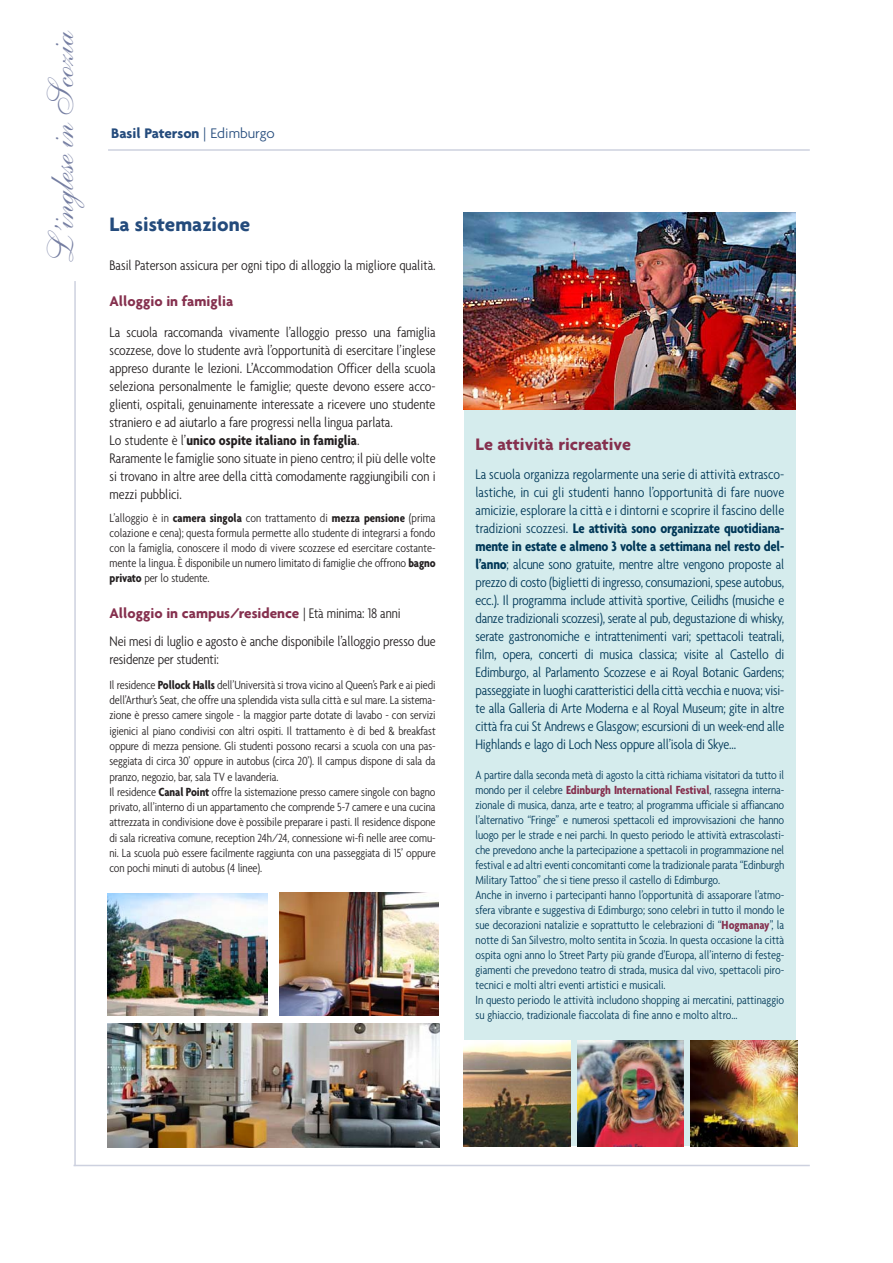
<style>
.page{position:relative;width:893px;height:1263px;background:#fff}
.page>*{position:absolute;margin:0;border:0;box-sizing:border-box;transform-origin:0 0}
.t1{font:36px "Shelley Allegro Script";color:#747da1}
.t2{font:700 21px "Agenda";color:#244b7c}
.t3{font:700 18px "Agenda";color:#85304e}
.t4{font:300 condensed 15px/18px "Agenda";letter-spacing:-.015em;color:#003757;text-align:justify}
.t5{font:300 condensed 15px/18px "Agenda";letter-spacing:-.005em;color:#231f20}
.t6{font:700 15px "Agenda";color:#244b7c}
.t7{font:700 15px "Agenda";color:#85304e}
.t8{font:300 condensed 12.75px/15.3px "Agenda";letter-spacing:-.01em;color:#231f20;text-align:justify}
.t9{font:300 condensed 12.75px/15px "Agenda";letter-spacing:-.01em;color:#003757}
.s1{font-weight:300}
.s2{font-weight:700}
.s3{font-weight:700;font-stretch:normal;color:#85304e}
.s4{font-weight:700;color:#85304e}
</style>
<div class="page">
<hr style="left:108px;top:149px;width:701px;height:2px;background:#cdd1df">
<hr style="left:74px;top:1165px;width:735px;height:1px;background:#cdd1df">
<hr style="left:74px;top:281px;width:2px;height:885px;background:#cdd1df">
<div style="left:464px;top:214px;width:331px;height:931px;background:#d5eced"></div>
<img style="left:577px;top:1040px;width:106px;height:107px">
<img style="left:464px;top:213px;width:331px;height:197px">
<img style="left:690px;top:1040px;width:107px;height:107px">
<img style="left:279px;top:893px;width:160px;height:123px">
<img style="left:108px;top:1024px;width:331px;height:123px">
<img style="left:108px;top:893px;width:159px;height:123px">
<img style="left:464px;top:1040px;width:106px;height:107px">
<h1 class="t1" style="left:52px;top:268px;width:239px;rotate:-90deg">L ’inglesein Scozia</h1>
<p class="t6" style="left:111px;top:128px;width:165px">Basil Paterson <span class="s1">| Edimburgo</span></p>
<h2 class="t2" style="left:109px;top:216px;width:142px">La sistemazione</h2>
<p class="t5" style="left:109px;top:257px;width:327px">Basil Paterson assicura per ogni tipo di alloggio la migliore qualità.</p>
<p class="t7" style="left:109px;top:295px;width:125px">Alloggio in famiglia</p>
<p class="t5" style="left:109px;top:324px;width:327px">La scuola raccomanda vivamente l’alloggio presso una famiglia scozzese, dove lo studente avrà l’opportunità di esercitare l’inglese appreso durante le lezioni. L’Accommodation Officer della scuola seleziona personalmente le famiglie; queste devono essere acco&shy;glienti, ospitali, genuinamente interessate a ricevere uno studente straniero e ad aiutarlo a fare progressi nella lingua parlata.<br>Lo studente è l’<span class="s2">unico ospite italiano in famiglia</span>.<br>Raramente le famiglie sono situate in pieno centro; il più delle volte si trovano in altre aree della città comodamente raggiungibili con i mezzi pubblici.</p>
<p class="t8" style="left:109px;top:512px;width:327px">L’alloggio è in <span class="s2">camera singola</span> con trattamento di <span class="s2">mezza pensione</span> (prima colazione e cena); questa formula permette allo studente di integrarsi a fondo con la famiglia, conoscere il modo di vivere scozzese ed esercitare costante&shy;mente la lingua. È disponibile un numero limitato di famiglie che offrono <span class="s2">bagno privato</span> per lo studente.</p>
<p class="t5" style="left:109px;top:601px;width:327px;line-height:27.8px"><span class="s3">Alloggio in campus/residence</span> | Età minima: 18 anni<br>Nei mesi di luglio e agosto è anche disponibile l’alloggio presso due</p>
<p class="t5" style="left:109px;top:651px;width:111px">residenze per studenti:</p>
<p class="t8" style="left:109px;top:678px;width:327px;text-align:left">Il residence <span class="s2">Pollock Halls</span> dell’Università si trova vicino al Queen’s Park e ai piedi dell’Arthur’s Seat, che offre una splendida vista sulla città e sul mare. La sistema&shy;zione è presso camere singole - la maggior parte dotate di lavabo - con servizi igienici al piano condivisi con altri ospiti. Il trattamento è di bed &amp; breakfast oppure di mezza pensione. Gli studenti possono recarsi a scuola con una pas&shy;seggiata di circa 30’ oppure in autobus (circa 20’). Il campus dispone di sala da pranzo, negozio, bar, sala TV e lavanderia.<br>Il residence <span class="s2">Canal Point</span> offre la sistemazione presso camere singole con bagno privato, all’interno di un appartamento che comprende 5-7 camere e una cucina attrezzata in condivisione dove è possibile preparare i pasti. Il residence dispone di sala ricreativa comune, reception 24h/24, connessione wi-fi nelle aree comu&shy;ni. La scuola può essere facilmente raggiunta con una passeggiata di 15’ oppure con pochi minuti di autobus (4 linee).</p>
<h3 class="t3" style="left:475px;top:438px;width:157px">Le attività ricreative</h3>
<p class="t4" style="left:475px;top:466px;width:310px">La scuola organizza regolarmente una serie di attività extrasco&shy;lastiche, in cui gli studenti hanno l’opportunità di fare nuove amicizie, esplorare la città e i dintorni e scoprire il fascino delle tradizioni scozzesi. <span class="s2">Le attività sono organizzate quotidiana&shy;mente in estate e almeno 3 volte a settimana nel resto del&shy;l’anno</span>; alcune sono gratuite, mentre altre vengono proposte al prezzo di costo (biglietti di ingresso, consumazioni, spese autobus, ecc.). Il programma include attività sportive, Ceilidhs (musiche e danze tradizionali scozzesi), serate al pub, degustazione di whisky, serate gastronomiche e intrattenimenti vari; spettacoli teatrali, film, opera, concerti di musica classica; visite al Castello di Edimburgo, al Parlamento Scozzese e ai Royal Botanic Gardens; passeggiate in luoghi caratteristici della città vecchia e nuova; visi&shy;te alla Galleria di Arte Moderna e al Royal Museum; gite in altre città fra cui St Andrews e Glasgow; escursioni di un week-end alle Highlands e lago di Loch Ness oppure all’isola di Skye...</p>
<p class="t9" style="left:475px;top:768px;width:310px">A partire dalla seconda metà di agosto la città richiama visitatori da tutto il mondo per il celebre <span class="s4">Edinburgh International Festival</span>, rassegna interna&shy;zionale di musica, danza, arte e teatro; al programma ufficiale si affiancano l’alternativo “Fringe” e numerosi spettacoli ed improvvisazioni che hanno luogo per le strade e nei parchi. In questo periodo le attività extrascolasti&shy;che prevedono anche la partecipazione a spettacoli in programmazione nel festival e ad altri eventi concomitanti come la tradizionale parata “Edinburgh Military Tattoo” che si tiene presso il castello di Edimburgo.<br>Anche in inverno i partecipanti hanno l’opportunità di assaporare l’atmo&shy;sfera vibrante e suggestiva di Edimburgo; sono celebri in tutto il mondo le sue decorazioni natalizie e soprattutto le celebrazioni di “<span class="s4">Hogmanay</span>”, la notte di San Silvestro, molto sentita in Scozia. In questa occasione la città ospita ogni anno lo Street Party più grande d’Europa, all’interno di festeg&shy;giamenti che prevedono teatro di strada, musica dal vivo, spettacoli piro&shy;tecnici e molti altri eventi artistici e musicali.<br>In questo periodo le attività includono shopping ai mercatini, pattinaggio su ghiaccio, tradizionale fiaccolata di fine anno e molto altro...</p>
</div>
